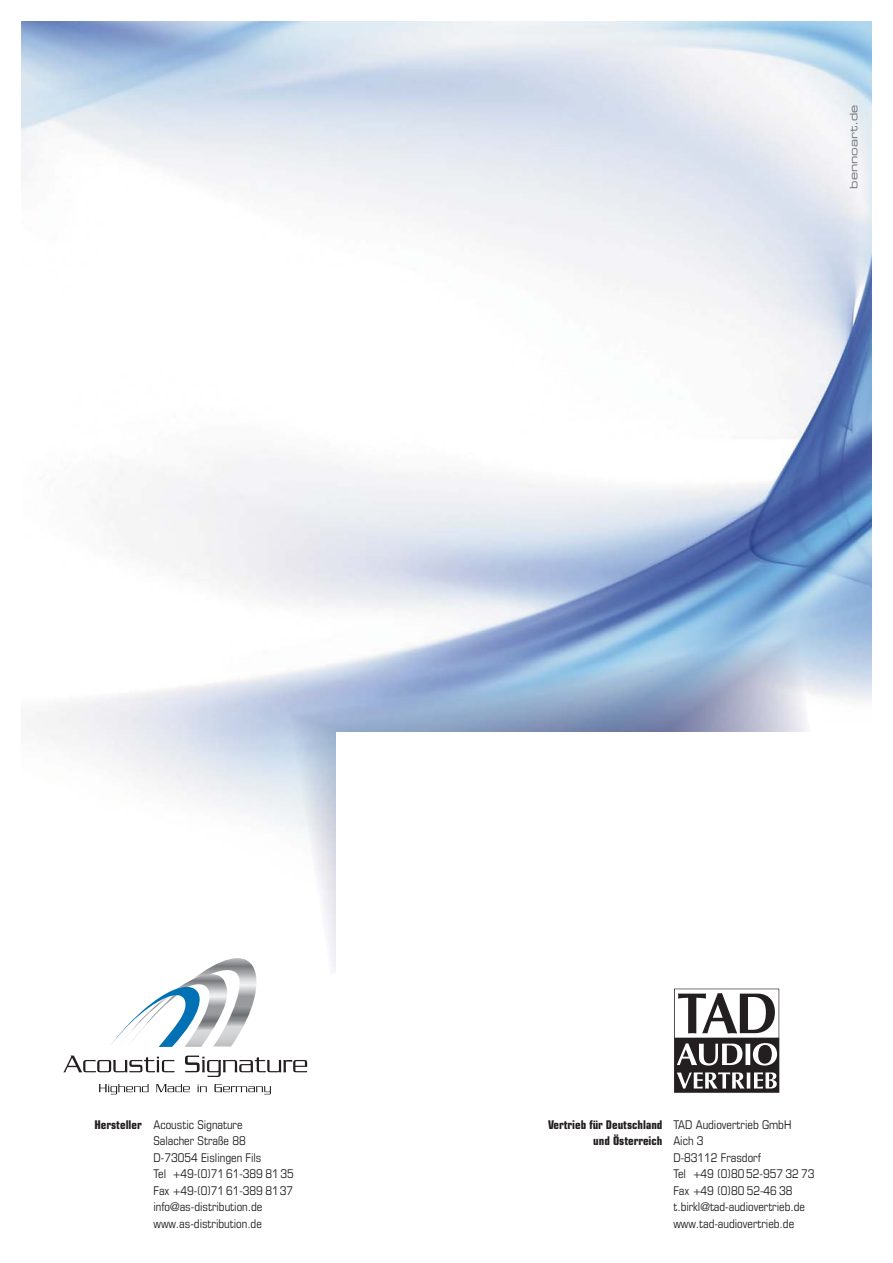
<style>
.page{position:relative;width:893px;height:1263px;background:#fff}
.page>*{position:absolute;margin:0;border:0;box-sizing:border-box;transform-origin:0 0}
.t1{font:condensed 12px/16.5px "Eurostile";color:#231f20}
.t2{font:700 condensed 12px/16.5px "Eurostile";color:#231f20;text-align:right}
.t3{font:10.5px "Eurostile Extended Two";color:#6d6e70}
</style>
<div class="page">
<img style="left:21px;top:21px;width:851px;height:1074px">
<img style="left:290px;top:638px;width:546px;height:336px">
<div style="left:336px;top:732px;width:504px;height:249px;background:#fff"></div>
<svg style="left:110px;top:958px;width:151px;height:89px"></svg>
<svg style="left:63px;top:1056px;width:112px;height:16px"></svg>
<svg style="left:185px;top:1056px;width:122px;height:21px"></svg>
<svg style="left:99px;top:1084px;width:50px;height:10px"></svg>
<svg style="left:156px;top:1084px;width:34px;height:8px"></svg>
<svg style="left:197px;top:1085px;width:10px;height:7px"></svg>
<svg style="left:214px;top:1084px;width:57px;height:10px"></svg>
<div style="left:674px;top:989px;width:105px;height:104px;background:#fff"></div>
<div style="left:674px;top:1038px;width:105px;height:55px;background:#231f20"></div>
<svg style="left:678px;top:993px;width:97px;height:40px"></svg>
<svg style="left:677px;top:1072px;width:100px;height:17px"></svg>
<svg style="left:677px;top:1043px;width:100px;height:23px"></svg>
<div style="left:673px;top:988px;width:107px;height:105px;border:1px solid #fff"></div>
<p class="t3" style="left:850px;top:189px;width:85px;rotate:-90deg">bennoart.de</p>
<p class="t2" style="left:548px;top:1117px;width:116px">Vertrieb für Deutschland und Österreich</p>
<p class="t1" style="left:153px;top:1117px;width:142px">Acoustic Signature<br>Salacher Straße 88<br>D-73054 Eislingen Fils<br>Tel +49-(0)71 61-389 81 35<br>Fax +49-(0)71 61-389 8137 info@as-distribution.de www.as-distribution.de</p>
<p class="t2" style="left:94px;top:1117px;width:49px">Hersteller</p>
<p class="t1" style="left:673px;top:1117px;width:143px">TAD Audiovertrieb GmbH<br>Aich 3<br>D-83112 Frasdorf<br>Tel +49 (0)80 52-957 32 73<br>Fax +49 (0)80 52-46 38 t.birkl@tad-audiovertrieb.de www.tad-audiovertrieb.de</p>
</div>
